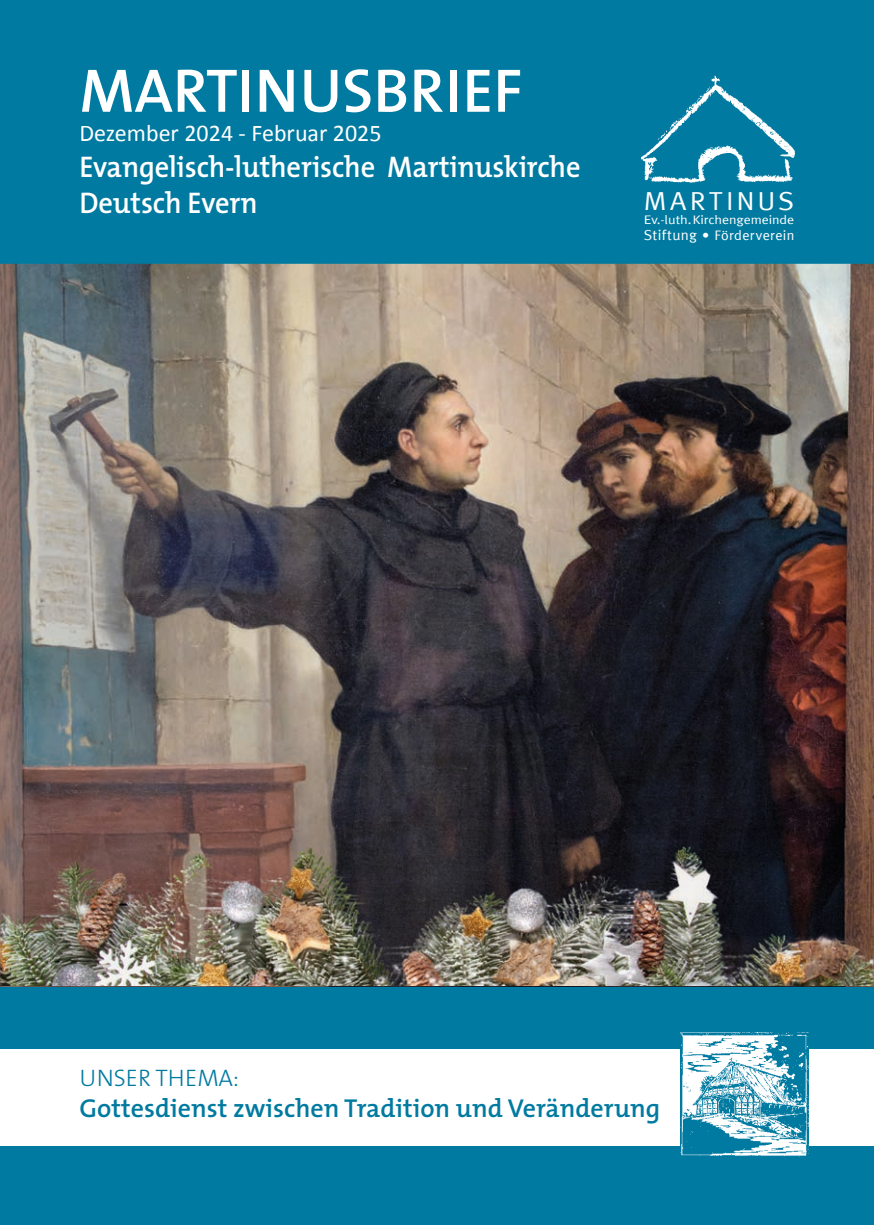
<style>
.page{position:relative;width:874px;height:1225px;background:#fff}
.page>*{position:absolute;margin:0;border:0;box-sizing:border-box;transform-origin:0 0}
.t1{font:600 62px "The Mix";color:#fff}
.t2{font:600 30px/36px "The Mix";letter-spacing:-.005em;color:#fff;scale:.95 1}
.t3{font:600 26px "The Mix";color:#007aa0}
.t4{font:26px "Meta Plus";letter-spacing:.1em;color:#fff;scale:1.1 1}
.t5{font:24px "Calibri";color:#fff}
.t6{font:300 24px "The Mix";color:#007aa0}
.t7{font:13.8px "Meta Plus";letter-spacing:.02em;color:#fff;scale:1.05 1}
.t8{font:12.4px "Meta Plus";letter-spacing:-.005em;color:#fff;scale:1.21 1}
.s1{font-size:14.4px}
</style>
<div class="page">
<div style="left:0;top:977px;width:873px;height:248px;background:#007aa0"></div>
<div style="left:0;top:0;width:873px;height:272px;background:#007aa0"></div>
<img style="left:0;top:264px;width:873px;height:723px">
<div style="left:0;top:1049px;width:873px;height:96px;background:#fff"></div>
<img style="left:679px;top:1032px;width:129px;height:125px">
<img style="left:641px;top:75px;width:154px;height:108px">
<img style="left:0;top:828px;width:873px;height:157px">
<h1 class="t1" style="left:79px;top:39px;width:444px">MARTINUSBRIEF</h1>
<p class="t5" style="left:79px;top:116px;width:303px">Dezember 2024 - Februar 2025</p>
<p class="t2" style="left:79px;top:148px;width:529px">Evangelisch-lutherische Martinuskirche<br>Deutsch Evern</p>
<p class="t4" style="left:643px;top:186px;width:138px">MARTINUS</p>
<p class="t8" style="left:643px;top:213px;width:126px">Ev.-luth. Kirchengemeinde</p>
<p class="t7" style="left:643px;top:228px;width:145px"><span class="s1">Stiftung</span> • Förderverein</p>
<p class="t6" style="left:79px;top:1058px;width:161px">UNSER THEMA:</p>
<p class="t3" style="left:79px;top:1087px;width:582px">Gottesdienst zwischen Tradition und Veränderung</p>
</div>
